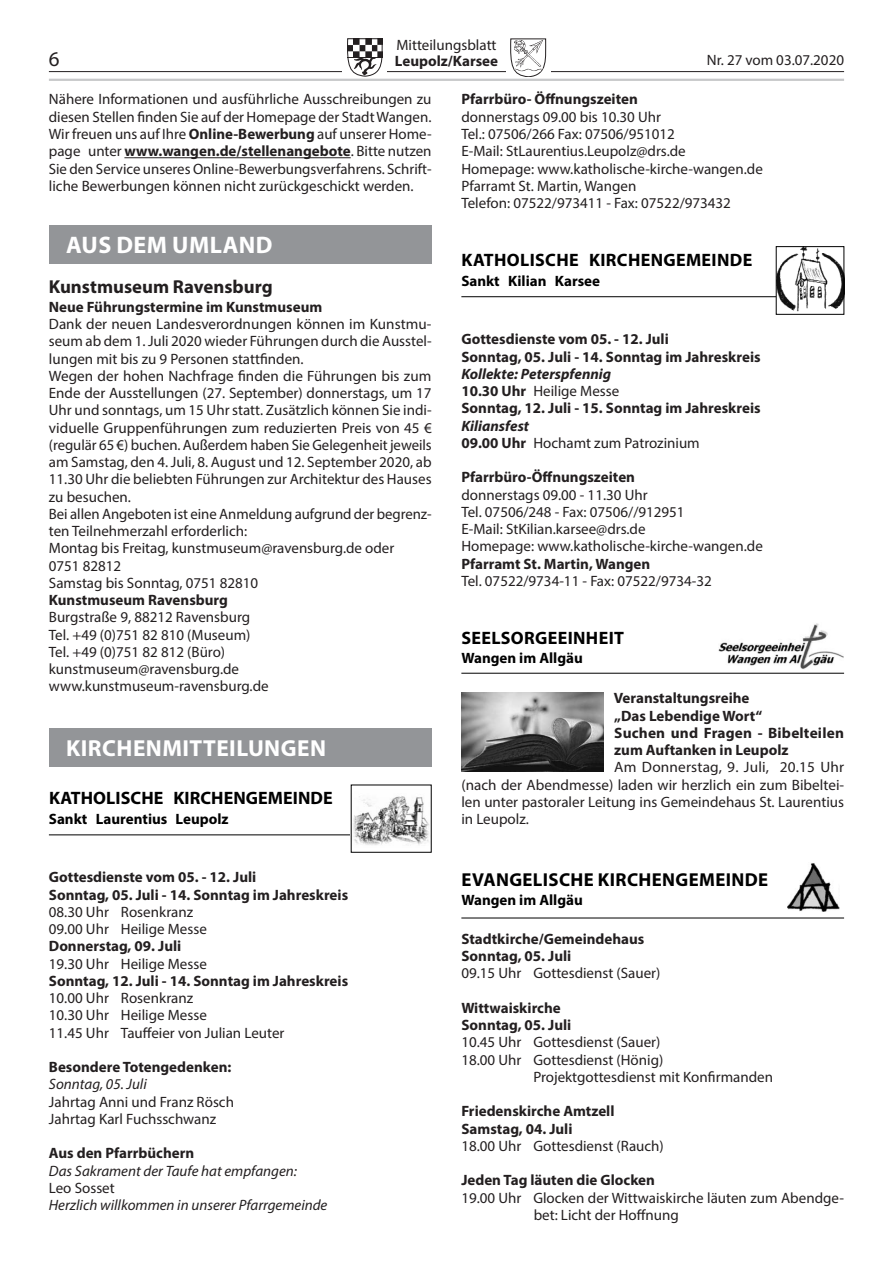
<style>
.page{position:relative;width:893px;height:1263px;background:#fff}
.page>*{position:absolute;margin:0;border:0;box-sizing:border-box;transform-origin:0 0}
.t1{font:700 24px "Myriad Pro";letter-spacing:.02em;color:#fff}
.t2{font:700 23.25px "Myriad Pro";letter-spacing:.02em;color:#fff}
.t3{font:21px "Myriad Pro";color:#231f20}
.t4{font:700 18.75px "Myriad Pro";letter-spacing:.02em;color:#000}
.t5{font:700 18.75px "Myriad Pro";color:#231f20}
.t6{font:700 18px "Myriad Pro";letter-spacing:.02em;color:#000}
.t7{font:15px/17.2px "Myriad Pro";color:#231f20}
.t8{font:700 15px/17.2px "Myriad Pro";color:#231f20}
.t9{font:italic 15px "Myriad Pro";color:#231f20}
.t10{font:700 15px "Myriad Pro";color:#000}
.s1{font-weight:700}
.s2{font-style:italic}
.s3{font-weight:400}
.s4{font-weight:700;font-style:italic}
</style>
<div class="page">
<hr style="left:49px;top:71px;width:795px;height:1px;background:#231f20">
<div style="left:343px;top:34px;width:44px;height:47px;background:#fff"></div>
<svg style="left:347px;top:38px;width:36px;height:39px"></svg>
<div style="left:506px;top:34px;width:44px;height:47px;background:#fff"></div>
<svg style="left:510px;top:38px;width:36px;height:39px"></svg>
<img style="left:514px;top:40px;width:29px;height:32px">
<hr style="left:49px;top:79px;width:795px;height:2px;background:#c7c8ca">
<hr style="left:124px;top:157px;width:227px;height:1px;background:#231f20">
<div style="left:49px;top:225px;width:383px;height:38px;background:#939598"></div>
<div style="left:49px;top:728px;width:383px;height:39px;background:#939598"></div>
<hr style="left:49px;top:834px;width:383px;height:1px;background:#000">
<img style="left:353px;top:796px;width:77px;height:49px">
<hr style="left:461px;top:296px;width:383px;height:1px;background:#000">
<img style="left:778px;top:248px;width:64px;height:64px">
<div style="left:776px;top:246px;width:68px;height:68px;border:1px solid #000"></div>
<hr style="left:461px;top:673px;width:383px;height:1px;background:#000">
<img style="left:718px;top:623px;width:126px;height:47px">
<img style="left:461px;top:692px;width:143px;height:79px">
<hr style="left:461px;top:918px;width:383px;height:1px;background:#000">
<img style="left:787px;top:863px;width:52px;height:48px">
<p class="t7" style="left:396px;top:36px;width:102px">Mitteilungsblatt</p>
<h3 class="t3" style="left:49px;top:46px;width:12px">6</h3>
<p class="t8" style="left:395px;top:52px;width:105px">Leupolz/Karsee</p>
<p class="t7" style="left:707px;top:51px;width:139px">Nr. 27 vom 03.07.2020</p>
<p class="t7" style="left:49px;top:91px;width:384px;text-align:justify">Nähere Informationen und ausführliche Ausschreibungen zu diesen Stellen finden Sie auf der Homepage der Stadt Wangen.<br>Wir freuen uns auf Ihre <span class="s1">Online-Bewerbung</span> auf unserer Home&shy;page unter <span class="s1">www.wangen.de/stellenangebote</span>. Bitte nutzen Sie den Service unseres Online-Bewerbungsverfahrens. Schrift&shy;liche Bewerbungen können nicht zurückgeschickt werden.</p>
<p class="t8" style="left:461px;top:90px;width:178px">Pfarrbüro- Öffnungszeiten</p>
<p class="t7" style="left:461px;top:108px;width:303px">donnerstags 09.00 bis 10.30 Uhr<br>Tel.: 07506/266 Fax: 07506/951012<br>E-Mail: StLaurentius.Leupolz@drs.de<br>Homepage: www.katholische-kirche-wangen.de Pfarramt St. Martin, Wangen<br>Telefon: 07522/973411 - Fax: 07522/973432</p>
<h1 class="t1" style="left:66px;top:229px;width:208px">AUS DEM UMLAND</h1>
<p class="t5" style="left:49px;top:274px;width:225px">Kunstmuseum Ravensburg</p>
<p class="t8" style="left:49px;top:298px;width:275px">Neue Führungstermine im Kunstmuseum</p>
<p class="t7" style="left:49px;top:315px;width:384px">Dank der neuen Landesverordnungen können im Kunstmu&shy;seum ab dem 1. Juli 2020 wieder Führungen durch die Ausstel&shy;lungen mit bis zu 9 Personen stattfinden.<br>Wegen der hohen Nachfrage finden die Führungen bis zum Ende der Ausstellungen (27. September) donnerstags, um 17<br>Uhr und sonntags, um 15 Uhr statt. Zusätzlich können Sie indi&shy;viduelle Gruppenführungen zum reduzierten Preis von 45 € (regulär 65 €) buchen. Außerdem haben Sie Gelegenheit jeweils am Samstag, den 4. Juli, 8. August und 12. September 2020, ab 11.30 Uhr die beliebten Führungen zur Architektur des Hauses zu besuchen.<br>Bei allen Angeboten ist eine Anmeldung aufgrund der begrenz&shy;ten Teilnehmerzahl erforderlich:<br>Montag bis Freitag, kunstmuseum@ravensburg.de oder<br>0751 82812<br>Samstag bis Sonntag, 0751 82810</p>
<p class="t8" style="left:49px;top:591px;width:181px">Kunstmuseum Ravensburg</p>
<p class="t7" style="left:49px;top:608px;width:221px">Burgstraße 9, 88212 Ravensburg<br>Tel. +49 (0)751 82 810 (Museum)<br>Tel. +49 (0)751 82 812 (Büro) kunstmuseum@ravensburg.de www.kunstmuseum-ravensburg.de</p>
<h2 class="t2" style="left:66px;top:733px;width:261px">KIRCHENMITTEILUNGEN</h2>
<p class="t6" style="left:49px;top:787px;width:285px">KATHOLISCHE KIRCHENGEMEINDE</p>
<p class="t10" style="left:49px;top:809px;width:181px">Sankt Laurentius Leupolz</p>
<p class="t8" style="left:49px;top:868px;width:301px">Gottesdienste vom 05. - 12. Juli<br>Sonntag, 05. Juli - 14. Sonntag im Jahreskreis</p>
<p class="t7" style="left:49px;top:903px;width:159px">08.30 Uhr Rosenkranz<br>09.00 Uhr Heilige Messe</p>
<p class="t8" style="left:49px;top:937px;width:134px">Donnerstag, 09. Juli</p>
<p class="t7" style="left:49px;top:955px;width:159px">19.30 Uhr Heilige Messe</p>
<p class="t8" style="left:49px;top:972px;width:301px">Sonntag, 12. Juli - 14. Sonntag im Jahreskreis</p>
<p class="t7" style="left:49px;top:989px;width:237px">10.00 Uhr Rosenkranz<br>10.30 Uhr Heilige Messe<br>11.45 Uhr Tauffeier von Julian Leuter</p>
<p class="t8" style="left:49px;top:1058px;width:184px">Besondere Totengedenken:</p>
<p class="t9" style="left:49px;top:1075px;width:99px">Sonntag, 05. Juli</p>
<p class="t7" style="left:49px;top:1093px;width:187px">Jahrtag Anni und Franz Rösch<br>Jahrtag Karl Fuchsschwanz</p>
<p class="t8" style="left:49px;top:1144px;width:147px">Aus den Pfarrbüchern</p>
<p class="t9" style="left:49px;top:1161px;width:250px">Das Sakrament der Taufe hat empfangen:</p>
<p class="t7" style="left:49px;top:1179px;width:67px">Leo Sosset</p>
<p class="t9" style="left:49px;top:1196px;width:280px">Herzlich willkommen in unserer Pfarrgemeinde</p>
<p class="t6" style="left:462px;top:249px;width:292px">KATHOLISCHE KIRCHENGEMEINDE</p>
<p class="t10" style="left:461px;top:271px;width:140px">Sankt Kilian Karsee</p>
<p class="t8" style="left:461px;top:330px;width:301px">Gottesdienste vom 05. - 12. Juli<br>Sonntag, 05. Juli - 14. Sonntag im Jahreskreis</p>
<p class="t8" style="left:461px;top:365px;width:301px"><span class="s2">Kollekte: Peterspfennig<br></span>10.30 Uhr <span class="s3">Heilige Messe<br></span>Sonntag, 12. Juli - 15. Sonntag im Jahreskreis</p>
<p class="t7" style="left:461px;top:417px;width:240px"><span class="s4">Kiliansfest<br></span><span class="s1">09.00 Uhr</span> Hochamt zum Patrozinium</p>
<p class="t8" style="left:461px;top:468px;width:175px">Pfarrbüro-Öffnungszeiten</p>
<p class="t7" style="left:461px;top:486px;width:303px">donnerstags 09.00 - 11.30 Uhr<br>Tel. 07506/248 - Fax: 07506//912951<br>E-Mail: StKilian.karsee@drs.de<br>Homepage: www.katholische-kirche-wangen.de</p>
<p class="t8" style="left:461px;top:554px;width:190px">Pfarramt St. Martin, Wangen</p>
<p class="t7" style="left:461px;top:572px;width:252px">Tel. 07522/9734-11 - Fax: 07522/9734-32</p>
<p class="t6" style="left:461px;top:626px;width:164px">SEELSORGEEINHEIT</p>
<p class="t10" style="left:461px;top:648px;width:123px">Wangen im Allgäu</p>
<p class="t8" style="left:614px;top:689px;width:232px">Veranstaltungsreihe<br>„Das Lebendige Wort“<br>Suchen und Fragen - Bibelteilen zum Auftanken in Leupolz</p>
<p class="t7" style="left:461px;top:758px;width:384px;text-align:justify;text-indent:153px">Am Donnerstag, 9. Juli, 20.15 Uhr (nach der Abendmesse) laden wir herzlich ein zum Bibeltei&shy;len unter pastoraler Leitung ins Gemeindehaus St. Laurentius in Leupolz.</p>
<p class="t4" style="left:462px;top:867px;width:308px">EVANGELISCHE KIRCHENGEMEINDE</p>
<p class="t10" style="left:461px;top:890px;width:123px">Wangen im Allgäu</p>
<p class="t8" style="left:461px;top:930px;width:185px">Stadtkirche/Gemeindehaus<br>Sonntag, 05. Juli</p>
<p class="t7" style="left:461px;top:964px;width:201px">09.15 Uhr Gottesdienst (Sauer)</p>
<p class="t8" style="left:461px;top:999px;width:111px">Wittwaiskirche<br>Sonntag, 05. Juli</p>
<p class="t7" style="left:461px;top:1033px;width:201px">10.45 Uhr Gottesdienst (Sauer)</p>
<p class="t7" style="left:461px;top:1051px;width:203px">18.00 Uhr Gottesdienst (Hönig)</p>
<p class="t7" style="left:533px;top:1068px;width:241px">Projektgottesdienst mit Konfirmanden</p>
<p class="t8" style="left:461px;top:1102px;width:155px">Friedenskirche Amtzell<br>Samstag, 04. Juli</p>
<p class="t7" style="left:461px;top:1137px;width:204px">18.00 Uhr Gottesdienst (Rauch)</p>
<p class="t8" style="left:461px;top:1171px;width:195px">Jeden Tag läuten die Glocken</p>
<p class="t7" style="left:534px;top:1189px;width:312px;text-indent:-72px">19.00 Uhr Glocken der Wittwaiskirche läuten zum Abendge&shy;bet: Licht der Hoffnung</p>
</div>
